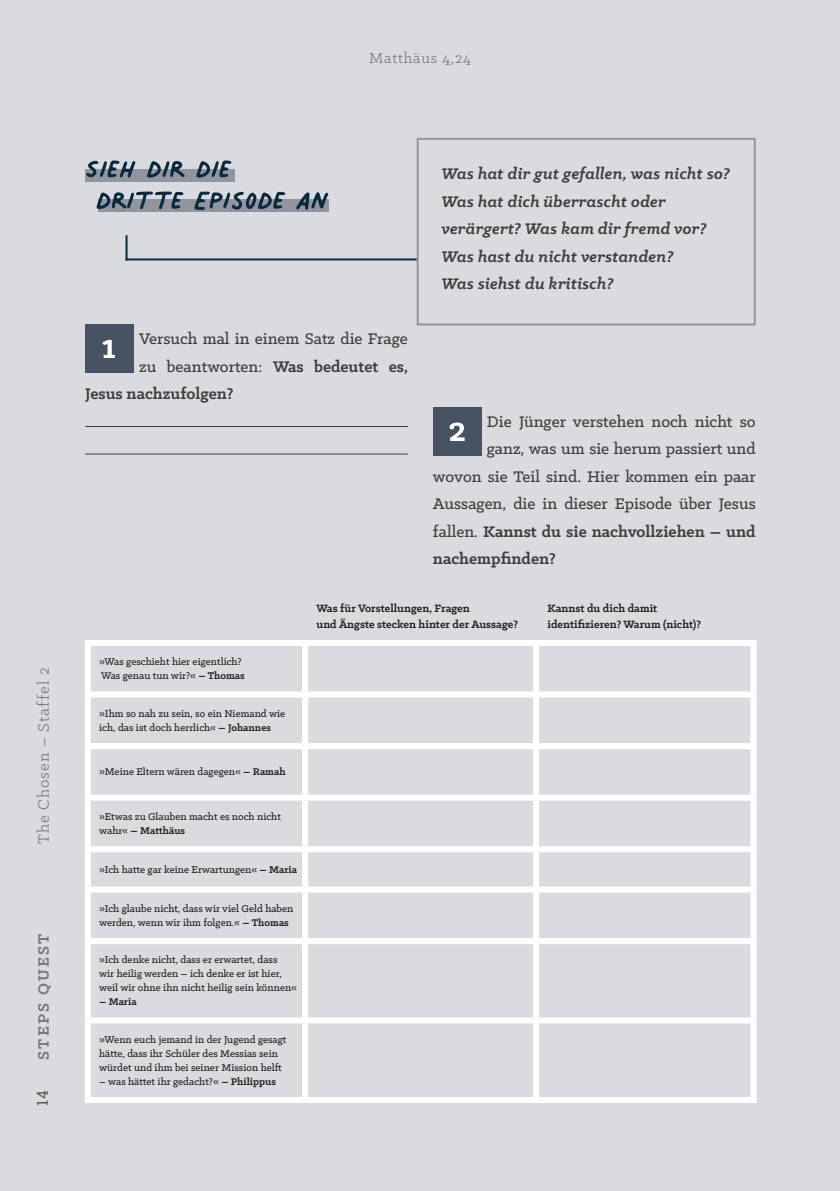
<style>
.page{position:relative;width:840px;height:1191px;background:#fff}
.page>*{position:absolute;margin:0;border:0;box-sizing:border-box;transform-origin:0 0}
.t1{font:53px "Palmer Lake Print";color:#0b293c}
.t2{font:500 17.4px "Klinic Slab";color:#3e3e3f}
.t3{font:italic 700 17.4px/27.4px "Klinic Slab";letter-spacing:.02em;color:#3e3e3f}
.t4{font:700 17.4px "Klinic Slab";color:#3e3e3f}
.t5{font:17px "Klinic Slab";letter-spacing:.06em;color:#76787b}
.t6{font:700 17px "Klinic Slab";letter-spacing:.13em;color:#76787b}
.t7{font:16px "Klinic Slab";letter-spacing:.05em;color:#76787b}
.t8{font:15px "Roboto Slab";color:#57585a}
.t9{font:700 12px/16px "Klinic Slab";color:#231f20}
.t10{font:500 11px/14px "Klinic Slab";color:#231f20}
.t11{font:700 11px "Klinic Slab";color:#231f20}
.s1{font-weight:700}
.s2{font-weight:500}
</style>
<div class="page">
<div style="left:0;top:0;width:839px;height:1191px;background:#d9dbdf"></div>
<div style="left:85px;top:169px;width:150px;height:13px;background:#9195a0"></div>
<div style="left:98px;top:199px;width:230px;height:13px;background:#9195a0"></div>
<div style="left:416px;top:138px;width:339px;height:187px;border:2px solid #9195a0"></div>
<hr style="left:125px;top:258px;width:291px;height:2px;background:#0b293c">
<hr style="left:125px;top:235px;width:2px;height:25px;background:#0b293c">
<svg style="left:91px;top:697px;width:659px;height:327px"></svg>
<div style="left:85px;top:640px;width:217px;height:6px;background:#fff"></div>
<div style="left:85px;top:646px;width:6px;height:45px;background:#fff"></div>
<div style="left:539px;top:640px;width:217px;height:6px;background:#fff"></div>
<div style="left:750px;top:646px;width:6px;height:45px;background:#fff"></div>
<div style="left:85px;top:691px;width:217px;height:6px;background:#fff"></div>
<div style="left:85px;top:697px;width:6px;height:46px;background:#fff"></div>
<div style="left:539px;top:691px;width:217px;height:6px;background:#fff"></div>
<div style="left:750px;top:697px;width:6px;height:46px;background:#fff"></div>
<div style="left:85px;top:743px;width:217px;height:6px;background:#fff"></div>
<div style="left:85px;top:749px;width:6px;height:45px;background:#fff"></div>
<div style="left:539px;top:743px;width:217px;height:6px;background:#fff"></div>
<div style="left:750px;top:749px;width:6px;height:45px;background:#fff"></div>
<div style="left:85px;top:794px;width:217px;height:6px;background:#fff"></div>
<div style="left:85px;top:800px;width:6px;height:46px;background:#fff"></div>
<div style="left:539px;top:794px;width:217px;height:6px;background:#fff"></div>
<div style="left:750px;top:800px;width:6px;height:46px;background:#fff"></div>
<div style="left:85px;top:846px;width:217px;height:6px;background:#fff"></div>
<div style="left:85px;top:852px;width:6px;height:34px;background:#fff"></div>
<div style="left:539px;top:846px;width:217px;height:6px;background:#fff"></div>
<div style="left:750px;top:852px;width:6px;height:34px;background:#fff"></div>
<div style="left:85px;top:886px;width:217px;height:6px;background:#fff"></div>
<div style="left:85px;top:892px;width:6px;height:46px;background:#fff"></div>
<div style="left:539px;top:886px;width:217px;height:6px;background:#fff"></div>
<div style="left:750px;top:892px;width:6px;height:46px;background:#fff"></div>
<div style="left:85px;top:938px;width:217px;height:6px;background:#fff"></div>
<div style="left:85px;top:944px;width:6px;height:73px;background:#fff"></div>
<div style="left:539px;top:938px;width:217px;height:6px;background:#fff"></div>
<div style="left:750px;top:944px;width:6px;height:73px;background:#fff"></div>
<div style="left:85px;top:1017px;width:217px;height:6px;background:#fff"></div>
<div style="left:85px;top:1023px;width:6px;height:74px;background:#fff"></div>
<div style="left:539px;top:1017px;width:217px;height:6px;background:#fff"></div>
<div style="left:750px;top:1023px;width:6px;height:74px;background:#fff"></div>
<div style="left:85px;top:1097px;width:217px;height:6px;background:#fff"></div>
<div style="left:539px;top:1097px;width:217px;height:6px;background:#fff"></div>
<div style="left:302px;top:640px;width:237px;height:6px;background:#fff"></div>
<div style="left:302px;top:646px;width:6px;height:45px;background:#fff"></div>
<div style="left:533px;top:646px;width:6px;height:45px;background:#fff"></div>
<div style="left:302px;top:691px;width:237px;height:6px;background:#fff"></div>
<div style="left:302px;top:697px;width:6px;height:46px;background:#fff"></div>
<div style="left:533px;top:697px;width:6px;height:46px;background:#fff"></div>
<div style="left:302px;top:743px;width:237px;height:6px;background:#fff"></div>
<div style="left:302px;top:749px;width:6px;height:45px;background:#fff"></div>
<div style="left:533px;top:749px;width:6px;height:45px;background:#fff"></div>
<div style="left:302px;top:794px;width:237px;height:6px;background:#fff"></div>
<div style="left:302px;top:800px;width:6px;height:46px;background:#fff"></div>
<div style="left:533px;top:800px;width:6px;height:46px;background:#fff"></div>
<div style="left:302px;top:846px;width:237px;height:6px;background:#fff"></div>
<div style="left:302px;top:852px;width:6px;height:34px;background:#fff"></div>
<div style="left:533px;top:852px;width:6px;height:34px;background:#fff"></div>
<div style="left:302px;top:886px;width:237px;height:6px;background:#fff"></div>
<div style="left:302px;top:892px;width:6px;height:46px;background:#fff"></div>
<div style="left:533px;top:892px;width:6px;height:46px;background:#fff"></div>
<div style="left:302px;top:938px;width:237px;height:6px;background:#fff"></div>
<div style="left:302px;top:944px;width:6px;height:73px;background:#fff"></div>
<div style="left:533px;top:944px;width:6px;height:73px;background:#fff"></div>
<div style="left:302px;top:1017px;width:237px;height:6px;background:#fff"></div>
<div style="left:302px;top:1023px;width:6px;height:74px;background:#fff"></div>
<div style="left:533px;top:1023px;width:6px;height:74px;background:#fff"></div>
<div style="left:302px;top:1097px;width:237px;height:6px;background:#fff"></div>
<hr style="left:85px;top:426px;width:322px;height:1px;background:#3e3e3f">
<hr style="left:85px;top:454px;width:322px;height:1px;background:#3e3e3f">
<div style="left:85px;top:325px;width:48px;height:48px;background:#475262"></div>
<svg style="left:102px;top:340px;width:13px;height:18px"></svg>
<div style="left:433px;top:408px;width:48px;height:48px;background:#475262"></div>
<svg style="left:449px;top:422px;width:15px;height:19px"></svg>
<h3 class="t7" style="left:369px;top:48px;width:103px">Matthäus 4,24</h3>
<h3 class="t5" style="left:33px;top:843px;width:178px;rotate:-90deg">The Chosen – Staffel 2</h3>
<h3 class="t6" style="left:32px;top:1059px;width:128px;rotate:-90deg">STEPS QUEST</h3>
<h3 class="t8" style="left:32px;top:1106px;width:17px;rotate:-90deg">14</h3>
<h1 class="t1" style="left:85px;top:142px;width:147px">Sieh dir die</h1>
<h1 class="t1" style="left:96px;top:173px;width:234px">dritte Episode an</h1>
<h2 class="t2" style="left:139px;top:328px;width:270px">Versuch mal in einem Satz die Frage</h2>
<h2 class="t2" style="left:139px;top:355px;width:270px">zu beantworten: <span class="s1">Was bedeutet es,</span></h2>
<h2 class="t4" style="left:85px;top:382px;width:150px">Jesus nachzufolgen?</h2>
<h2 class="t3" style="left:441px;top:160px;width:290px">Was hat dir gut gefallen, was nicht so?<br>Was hat dich überrascht oder verärgert? Was kam dir fremd vor?<br>Was hast du nicht verstanden?<br>Was siehst du kritisch?</h2>
<h2 class="t2" style="left:486px;top:410px;width:270px">Die Jünger verstehen noch nicht so</h2>
<h2 class="t2" style="left:486px;top:438px;width:270px">ganz, was um sie herum passiert und</h2>
<h2 class="t2" style="left:433px;top:465px;width:324px">wovon sie Teil sind. Hier kommen ein paar</h2>
<h2 class="t2" style="left:433px;top:493px;width:324px">Aussagen, die in dieser Episode über Jesus</h2>
<h2 class="t4" style="left:433px;top:520px;width:324px"><span class="s2">fallen.</span> Kannst du sie nachvollziehen – und</h2>
<h2 class="t4" style="left:433px;top:547px;width:124px">nachempfinden?</h2>
<p class="t10" style="left:99px;top:654px;width:147px">»Was geschieht hier eigentlich?<br>Was genau tun wir?« <span class="s1">– Thomas</span></p>
<p class="t10" style="left:99px;top:706px;width:187px">»Ihm so nah zu sein, so ein Niemand wie ich, das ist doch herrlich« <span class="s1">– Johannes</span></p>
<p class="t10" style="left:99px;top:764px;width:188px">»Meine Eltern wären dagegen« <span class="s1">– Ramah</span></p>
<p class="t10" style="left:99px;top:809px;width:183px">»Etwas zu Glauben macht es noch nicht wahr« <span class="s1">– Matthäus</span></p>
<p class="t10" style="left:99px;top:862px;width:199px">»Ich hatte gar keine Erwartungen« <span class="s1">– Maria</span></p>
<p class="t10" style="left:99px;top:901px;width:196px">»Ich glaube nicht, dass wir viel Geld haben werden, wenn wir ihm folgen.« <span class="s1">– Thomas</span></p>
<p class="t10" style="left:99px;top:952px;width:199px">»Ich denke nicht, dass er erwartet, dass<br>wir heilig werden – ich denke er ist hier, weil wir ohne ihn nicht heilig sein können«</p>
<p class="t11" style="left:99px;top:994px;width:39px">– Maria</p>
<p class="t10" style="left:99px;top:1032px;width:189px">»Wenn euch jemand in der Jugend gesagt hätte, dass ihr Schüler des Messias sein würdet und ihm bei seiner Mission helft</p>
<p class="t10" style="left:99px;top:1074px;width:178px">– was hättet ihr gedacht?« <span class="s1">– Philippus</span></p>
<p class="t9" style="left:316px;top:600px;width:203px">Was für Vorstellungen, Fragen<br>und Ängste stecken hinter der Aussage?</p>
<p class="t9" style="left:547px;top:600px;width:155px">Kannst du dich damit identifizieren? Warum (nicht)?</p>
</div>
